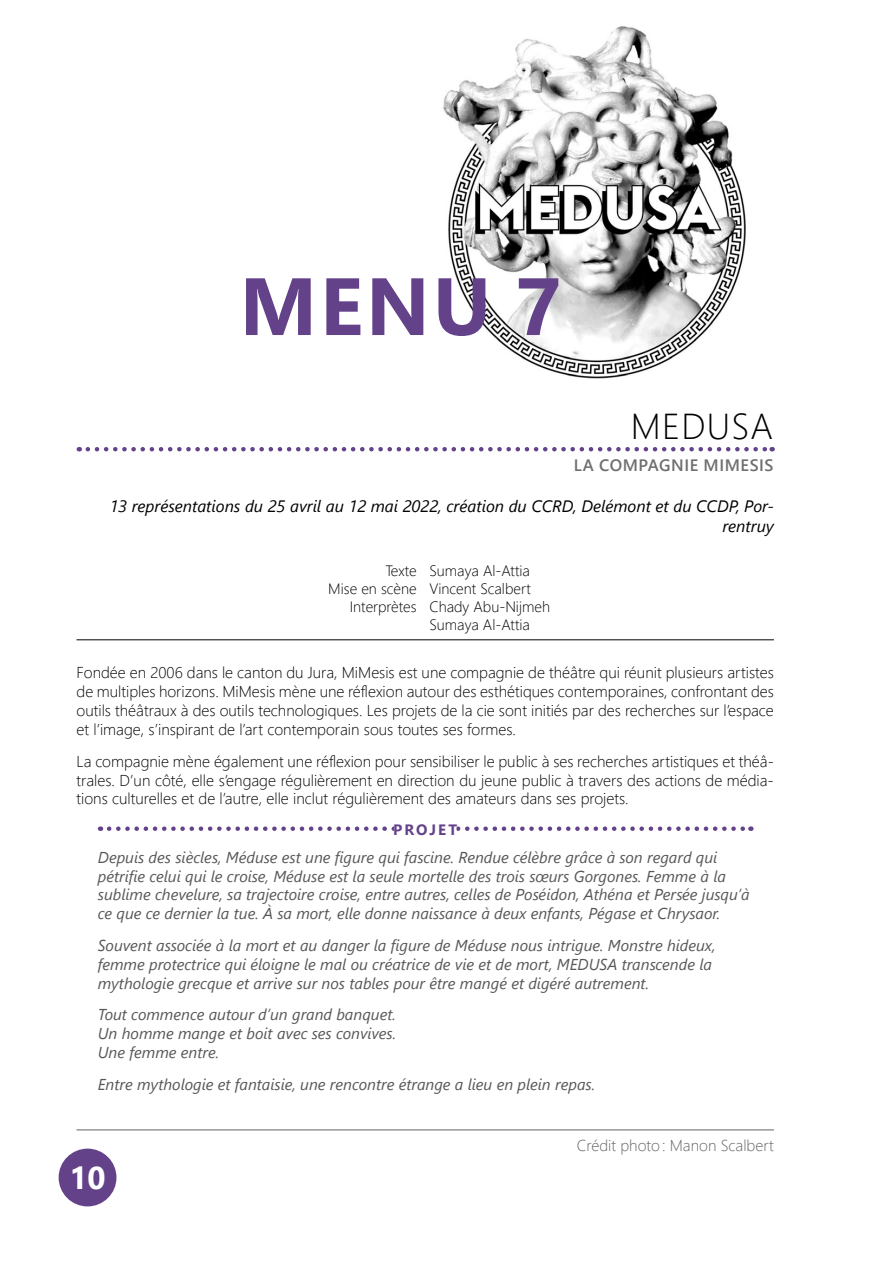
<style>
.page{position:relative;width:893px;height:1263px;background:#fff}
.page>*{position:absolute;margin:0;border:0;box-sizing:border-box;transform-origin:0 0}
.t1{font:700 81px "Segoe UI";color:#63428a}
.t2{font:300 36px "Segoe UI";letter-spacing:.035em;color:#000}
.t3{font:700 31.5px "Segoe UI";color:#fff}
.t4{font:italic 16.5px/19.8px "Segoe UI";color:#000;text-align:right}
.t5{font:600 16.5px "Segoe UI";letter-spacing:.035em;color:#706f6f}
.t6{font:italic 15.75px/18.9px "Segoe UI";color:#575756}
.t7{font:300 15.75px/18.9px "Segoe UI";color:#000;text-align:justify}
.t8{font:300 15.75px "Segoe UI";color:#646363}
.t9{font:300 15px "Segoe UI";color:#000}
.t10{font:700 15px "Segoe UI";letter-spacing:.135em;color:#63428a}
</style>
<div class="page">
<div style="left:59px;top:1148px;width:57px;height:58px;background:#63428a;border-radius:50%"></div>
<img style="left:443px;top:26px;width:303px;height:353px">
<svg style="left:88px;top:447px;width:685px;height:4px"></svg>
<hr style="left:77px;top:639px;width:697px;height:1px;background:#000">
<svg style="left:109px;top:826px;width:642px;height:5px"></svg>
<div style="left:394px;top:822px;width:62px;height:14px;background:#fff"></div>
<hr style="left:77px;top:1130px;width:697px;height:1px;background:#646363">
<h1 class="t1" style="left:240px;top:230px;width:324px">MENU 7</h1>
<h2 class="t2" style="left:631px;top:392px;width:144px">MEDUSA</h2>
<p class="t5" style="left:574px;top:450px;width:201px">LA COMPAGNIE MIMESIS</p>
<p class="t4" style="left:109px;top:494px;width:666px">13 représentations du 25 avril au 12 mai 2022, création du CCRD, Delémont et du CCDP, Por&shy;rentruy</p>
<p class="t9" style="left:385px;top:556px;width:146px">Texte Sumaya Al-Attia</p>
<p class="t9" style="left:328px;top:574px;width:204px">Mise en scène Vincent Scalbert</p>
<p class="t9" style="left:350px;top:592px;width:202px">Interprètes Chady Abu-Nijmeh</p>
<p class="t9" style="left:429px;top:610px;width:102px">Sumaya Al-Attia</p>
<p class="t7" style="left:77px;top:662px;width:699px">Fondée en 2006 dans le canton du Jura, MiMesis est une compagnie de théâtre qui réunit plusieurs artistes de multiples horizons. MiMesis mène une réflexion autour des esthétiques contemporaines, confrontant des outils théâtraux à des outils technologiques. Les projets de la cie sont initiés par des recherches sur l’espace et l’image, s’inspirant de l’art contemporain sous toutes ses formes.</p>
<p class="t7" style="left:77px;top:750px;width:699px">La compagnie mène également une réflexion pour sensibiliser le public à ses recherches artistiques et théâ&shy;trales. D’un côté, elle s’engage régulièrement en direction du jeune public à travers des actions de média&shy;tions culturelles et de l’autre, elle inclut régulièrement des amateurs dans ses projets.</p>
<p class="t10" style="left:393px;top:816px;width:65px">PROJET</p>
<p class="t6" style="left:98px;top:845px;width:653px">Depuis des siècles, Méduse est une figure qui fascine. Rendue célèbre grâce à son regard qui pétrifie celui qui le croise, Méduse est la seule mortelle des trois sœurs Gorgones. Femme à la sublime chevelure, sa trajectoire croise, entre autres, celles de Poséidon, Athéna et Persée jusqu’à ce que ce dernier la tue. À sa mort, elle donne naissance à deux enfants, Pégase et Chrysaor.</p>
<p class="t6" style="left:98px;top:933px;width:619px">Souvent associée à la mort et au danger la figure de Méduse nous intrigue. Monstre hideux, femme protectrice qui éloigne le mal ou créatrice de vie et de mort, MEDUSA transcende la mythologie grecque et arrive sur nos tables pour être mangé et digéré autrement.</p>
<p class="t6" style="left:98px;top:1003px;width:300px;text-align:justify">Tout commence autour d’un grand banquet.<br>Un homme mange et boit avec ses convives.<br>Une femme entre.</p>
<p class="t6" style="left:98px;top:1072px;width:499px">Entre mythologie et fantaisie, une rencontre étrange a lieu en plein repas.</p>
<h3 class="t3" style="left:69px;top:1148px;width:38px">10</h3>
<p class="t8" style="left:577px;top:1131px;width:199px">Crédit photo: Manon Scalbert</p>
</div>
